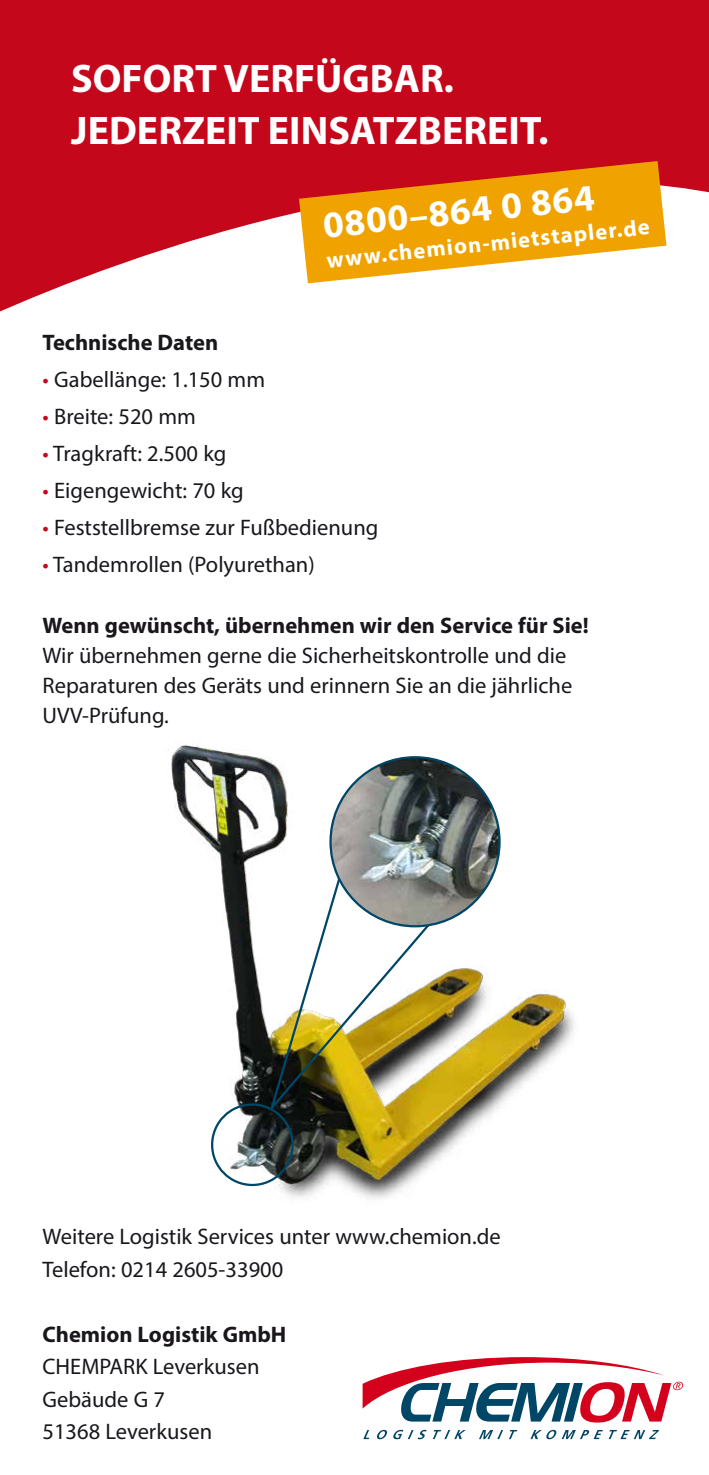
<style>
.page{position:relative;width:709px;height:1475px;background:#fff}
.page>*{position:absolute;margin:0;border:0;box-sizing:border-box;transform-origin:0 0}
.t1{font:700 40px/52.5px "Myriad Pro";color:#fff}
.t2{font:700 37.5px "Myriad Pro";color:#fff}
.t3{font:22.5px/32.5px "Myriad Pro";color:#1a171c}
.t4{font:700 22.5px "Myriad Pro";color:#1a171c}
.t5{font:700 22.5px "Myriad Pro";color:#fff}
.s1{color:#c5071b}
</style>
<div class="page">
<svg style="left:0;top:149px;width:709px;height:163px;fill:#c5071b"></svg>
<svg style="left:299px;top:161px;width:367px;height:122px;fill:#f0a300"></svg>
<div style="left:0;top:0;width:709px;height:149px;background:#c5071b"></div>
<img style="left:171px;top:744px;width:403px;height:455px">
<svg style="left:266px;top:839px;width:180px;height:278px"></svg>
<img style="left:330px;top:757px;width:169px;height:169px;border-radius:84px">
<div style="left:211px;top:1103px;width:83px;height:82px;border:2px solid #004667;border-radius:50%"></div>
<svg style="left:363px;top:1430px;width:6px;height:8px"></svg>
<svg style="left:377px;top:1429px;width:49px;height:9px"></svg>
<svg style="left:433px;top:1430px;width:32px;height:8px"></svg>
<svg style="left:479px;top:1430px;width:24px;height:8px"></svg>
<svg style="left:509px;top:1430px;width:8px;height:8px"></svg>
<svg style="left:531px;top:1429px;width:128px;height:9px"></svg>
<svg style="left:362px;top:1357px;width:321px;height:65px"></svg>
<h1 class="t1" style="left:71px;top:51px;width:479px">SOFORT VERFÜGBAR.<br>JEDERZEIT EINSATZBEREIT.</h1>
<h2 class="t2" style="left:320px;top:201px;width:274px;rotate:-6deg">0800–864 0 864</h2>
<p class="t5" style="left:325px;top:245px;width:326px;rotate:-6deg">www.chemion-mietstapler.de</p>
<p class="t4" style="left:43px;top:327px;width:177px">Technische Daten</p>
<p class="t3" style="left:43px;top:363px;width:224px"><span class="s1">•</span> Gabellänge: 1.150 mm</p>
<p class="t3" style="left:43px;top:400px;width:155px"><span class="s1">•</span> Breite: 520 mm</p>
<p class="t3" style="left:43px;top:437px;width:185px"><span class="s1">•</span> Tragkraft: 2.500 kg</p>
<p class="t3" style="left:43px;top:474px;width:203px"><span class="s1">•</span> Eigengewicht: 70 kg</p>
<p class="t3" style="left:43px;top:511px;width:337px"><span class="s1">•</span> Feststellbremse zur Fußbedienung</p>
<p class="t3" style="left:43px;top:548px;width:274px"><span class="s1">•</span> Tandemrollen (Polyurethan)</p>
<p class="t4" style="left:43px;top:610px;width:548px">Wenn gewünscht, übernehmen wir den Service für Sie!</p>
<p class="t3" style="left:43px;top:639px;width:531px;line-height:30px">Wir übernehmen gerne die Sicherheitskontrolle und die<br>Reparaturen des Geräts und erinnern Sie an die jährliche<br>UVV-Prüfung.</p>
<p class="t3" style="left:43px;top:1219px;width:460px">Weitere Logistik Services unter www.chemion.de<br>Telefon: 0214 2605-33900</p>
<p class="t4" style="left:43px;top:1319px;width:245px">Chemion Logistik GmbH</p>
<p class="t3" style="left:43px;top:1349px;width:218px">CHEMPARK Leverkusen<br>Gebäude G 7<br>51368 Leverkusen</p>
</div>
